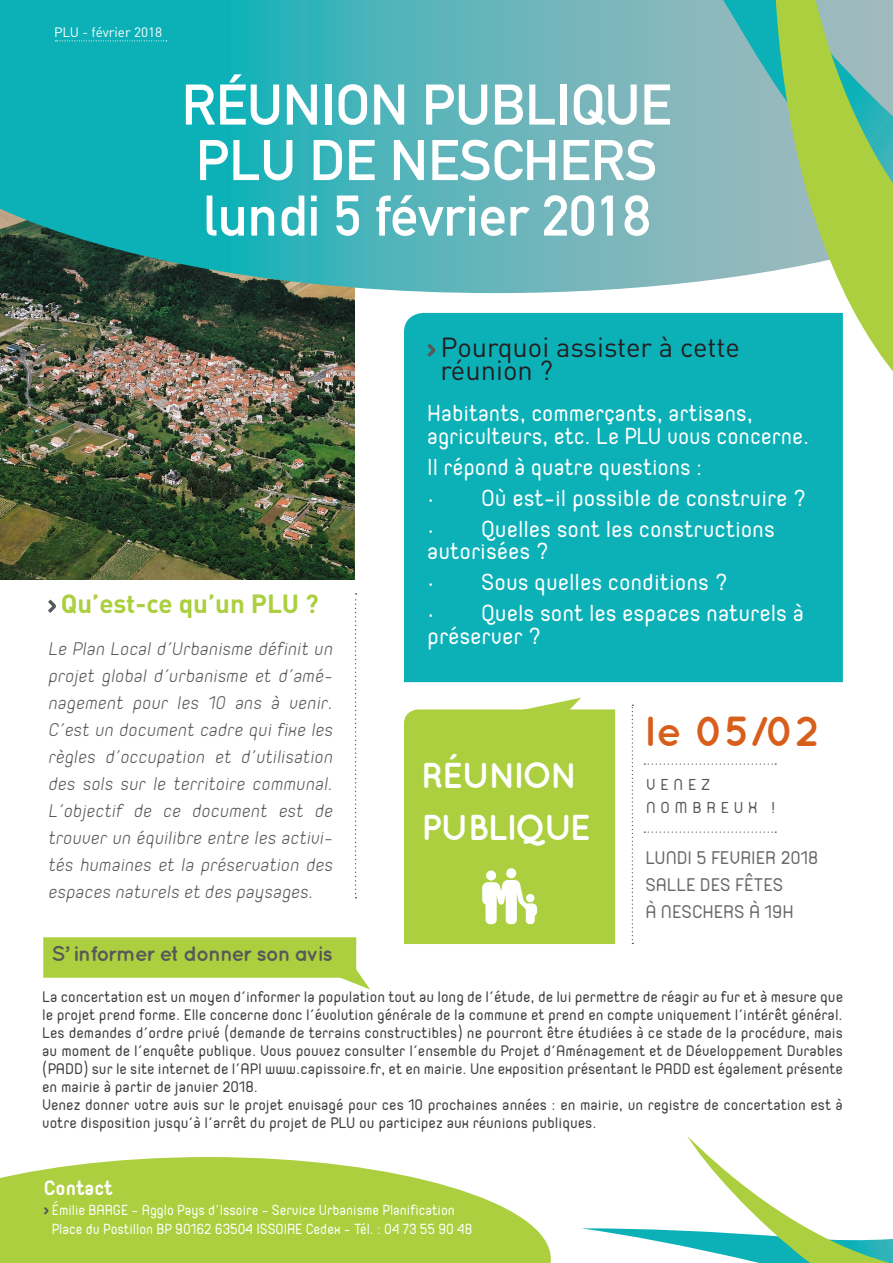
<style>
.page{position:relative;width:893px;height:1263px;background:#fff}
.page>*{position:absolute;margin:0;border:0;box-sizing:border-box;transform-origin:0 0}
.t1{font:700 56.25px "DIN Alternate";color:#fff}
.t2{font:700 42px "Quicksand";color:#d75e1b}
.t3{font:700 36px "Quicksand";letter-spacing:-.05em;color:#fff}
.t4{font:28.5px/22.5px "Orev Edge";color:#fff}
.t5{font:27.3px/22.5px "DIN";color:#231f20}
.t6{font:700 25.95px "DIN";color:#abcf3e}
.t7{font:700 25.5px "Orev Edge";color:#fff}
.t8{font:italic 300 22.5px/27px "Orev Edge";color:#57585a;text-align:justify}
.t9{font:22.5px/27px "Orev Edge";color:#69696c}
.t10{font:700 21px "Quicksand";letter-spacing:-.05em;color:#57585a}
.t11{font:19.5px/23.4px "Orev Edge";letter-spacing:.25em;color:#57585a}
.t12{font:18.75px/18px "Orev Edge";color:#3e3e3f;text-align:justify}
.t13{font:18px/19.5px "Orev Edge";color:#fff;scale:.94 1}
.t14{font:13.5px "DIN";color:#fff}
</style>
<div class="page">
<svg style="left:0;top:1157px;width:551px;height:106px;fill:#abcf3e"></svg>
<img style="left:0;top:293px;width:355px;height:286px">
<svg style="left:0;top:0;width:754px;height:293px;background:#46adb2"></svg>
<svg style="left:55px;top:40px;width:112px;height:1px"></svg>
<svg style="left:581px;top:1228px;width:106px;height:19px"></svg>
<svg style="left:687px;top:1136px;width:206px;height:127px"></svg>
<svg style="left:355px;top:593px;width:2px;height:305px"></svg>
<div style="left:404px;top:709px;width:211px;height:235px;background:#abcf3e"></div>
<svg style="left:520px;top:698px;width:61px;height:23px"></svg>
<svg style="left:48px;top:599px;width:8px;height:14px"></svg>
<div style="left:404px;top:313px;width:439px;height:369px;background:#0cb1b8"></div>
<svg style="left:427px;top:344px;width:9px;height:13px"></svg>
<svg style="left:644px;top:763px;width:132px;height:2px"></svg>
<svg style="left:632px;top:705px;width:1px;height:239px"></svg>
<svg style="left:482px;top:880px;width:55px;height:44px"></svg>
<div style="left:486px;top:870px;width:10px;height:10px;background:#fff;border-radius:50%"></div>
<div style="left:506px;top:868px;width:10px;height:10px;background:#fff;border-radius:50%"></div>
<svg style="left:43px;top:937px;width:327px;height:52px"></svg>
<svg style="left:723px;top:0;width:31px;height:223px;background:#80b7bb"></svg>
<svg style="left:754px;top:0;width:139px;height:423px;background:#8dc997"></svg>
<svg style="left:644px;top:831px;width:132px;height:2px"></svg>
<svg style="left:44px;top:1207px;width:5px;height:8px"></svg>
<p class="t14" style="left:54px;top:23px;width:110px">PLU - février 2018</p>
<p class="t1" style="left:182px;top:62px;width:491px">RÉUNION PUBLIQUE</p>
<p class="t1" style="left:196px;top:117px;width:463px">PLU DE NESCHERS</p>
<p class="t1" style="left:203px;top:173px;width:449px">lundi 5 février 2018</p>
<p class="t6" style="left:61px;top:587px;width:259px">Qu’est-ce qu’un PLU ?</p>
<p class="t8" style="left:48px;top:635px;width:286px">Le Plan Local d’Urbanisme définit un projet global d’urbanisme et d’amé&shy;nagement pour les 10 ans à venir.<br>C’est un document cadre qui fixe les règles d’occupation et d’utilisation des sols sur le territoire communal.<br>L’objectif de ce document est de trouver un équilibre entre les activi&shy;tés humaines et la préservation des espaces naturels et des paysages.</p>
<p class="t5" style="left:440px;top:335px;width:301px">Pourquoi assister à cette réunion ?</p>
<p class="t4" style="left:427px;top:401px;width:384px">Habitants, commerçants, artisans, agriculteurs, etc. Le PLU vous concerne.</p>
<p class="t4" style="left:427px;top:455px;width:277px">Il répond à quatre questions :</p>
<p class="t4" style="left:427px;top:486px;width:381px">• Où est-il possible de construire ?</p>
<p class="t4" style="left:427px;top:517px;width:349px">• Quelles sont les constructions autorisées ?</p>
<p class="t4" style="left:427px;top:570px;width:302px">• Sous quelles conditions ?</p>
<p class="t4" style="left:427px;top:601px;width:378px">• Quels sont les espaces naturels à préserver ?</p>
<p class="t3" style="left:421px;top:753px;width:158px">RÉUNION</p>
<p class="t3" style="left:421px;top:806px;width:171px">PUBLIQUE</p>
<p class="t2" style="left:644px;top:706px;width:177px">le 05/02</p>
<p class="t11" style="left:646px;top:772px;width:131px">VENEZ<br>NOMBREUX !</p>
<p class="t9" style="left:645px;top:843px;width:174px">LUNDI 5 FEVRIER 2018<br>SALLE DES FÊTES</p>
<p class="t9" style="left:645px;top:897px;width:150px">À NESCHERS À 19H</p>
<p class="t10" style="left:51px;top:941px;width:283px">S’ informer et donner son avis</p>
<p class="t12" style="left:42px;top:986px;width:802px">La concertation est un moyen d’informer la population tout au long de l’étude, de lui permettre de réagir au fur et à mesure que le projet prend forme. Elle concerne donc l’évolution générale de la commune et prend en compte uniquement l’intérêt général.<br>Les demandes d’ordre privé (demande de terrains constructibles) ne pourront être étudiées à ce stade de la procédure, mais au moment de l’enquête publique. Vous pouvez consulter l’ensemble du Projet d’Aménagement et de Développement Durables (PADD) sur le site internet de l’API www.capissoire.fr, et en mairie. Une exposition présentant le PADD est également présente en mairie à partir de janvier 2018.</p>
<p class="t12" style="left:42px;top:1094px;width:802px">Venez donner votre avis sur le projet envisagé pour ces 10 prochaines années : en mairie, un registre de concertation est à votre disposition jusqu’à l’arrêt du projet de PLU ou participez aux réunions publiques.</p>
<p class="t7" style="left:44px;top:1173px;width:70px">Contact</p>
<p class="t13" style="left:52px;top:1199px;width:449px">Émilie BARGE - Agglo Pays d’Issoire - Service Urbanisme Planification<br>Place du Postillon BP 90162 63504 ISSOIRE Cedex - Tél. : 04 73 55 90 48</p>
</div>
